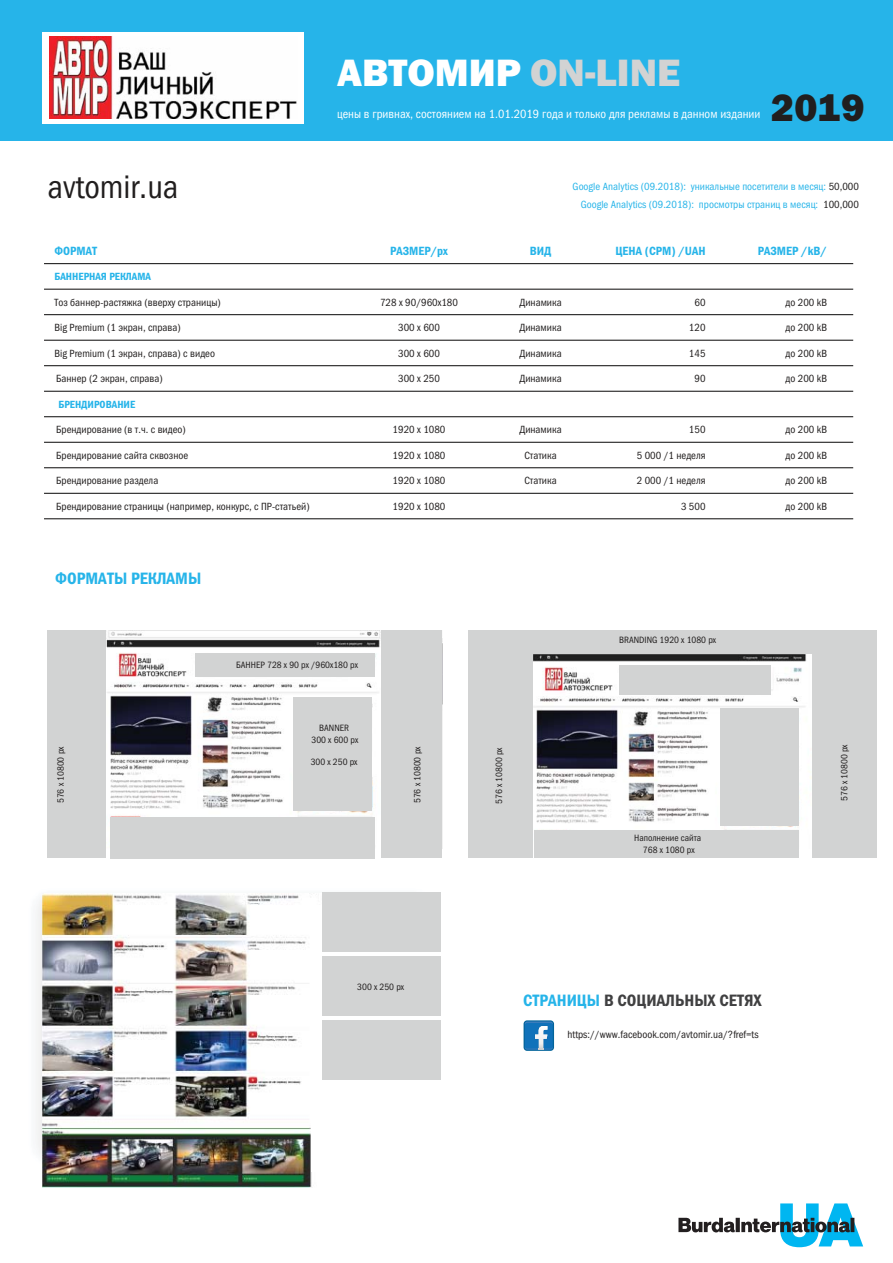
<style>
.page{position:relative;width:893px;height:1263px;background:#fff}
.page>*{position:absolute;margin:0;border:0;box-sizing:border-box;transform-origin:0 0}
.t1{font:38.4px "Franklin Gothic Heavy ITC";color:#fff}
.t2{font:38.4px "Franklin Gothic Heavy ITC";color:#211e1e}
.t3{font:32.7px "Franklin Gothic Book Cond ITC";color:#211e1e}
.t4{font:16.65px "Franklin Gothic Demi Cond ITC";color:#404041}
.t5{font:16.65px "Franklin Gothic Demi Cond ITC";color:#26b4e9}
.t6{font:12px "Franklin Gothic Book Cond ITC";color:#fff}
.t7{font:12px "Franklin Gothic Demi Cond ITC";color:#26b4e9}
.t8{font:10.5px "Franklin Gothic Book Cond ITC";color:#211e1e}
.t9{font:10.5px/18px "Franklin Gothic Book Cond ITC";color:#26b4e9;text-align:right}
.t10{font:10.5px "Franklin Gothic Demi Cond ITC";color:#26b4e9}
.t11{font:9.3px/12px "Franklin Gothic Book Cond ITC";color:#211e1e;text-align:center}
.s1{color:#d2d3d3}
.s2{color:#211e1e}
.s3{color:#26b4e9}
</style>
<div class="page">
<div style="left:0;top:0;width:893px;height:141px;background:#26b4e9"></div>
<div style="left:43px;top:32px;width:261px;height:91px;background:#fff"></div>
<img style="left:49px;top:37px;width:248px;height:82px">
<img style="left:106px;top:631px;width:275px;height:217px">
<img style="left:532px;top:654px;width:280px;height:194px">
<img style="left:36px;top:894px;width:7px;height:282px">
<img style="left:43px;top:893px;width:269px;height:295px">
<div style="left:311px;top:921px;width:137px;height:250px;background:#fff"></div>
<div style="left:322px;top:892px;width:119px;height:60px;background:#d2d3d3"></div>
<div style="left:322px;top:956px;width:119px;height:60px;background:#d2d3d3"></div>
<div style="left:322px;top:1020px;width:119px;height:60px;background:#d2d3d3"></div>
<div style="left:534px;top:830px;width:264px;height:28px;background:#d2d3d3"></div>
<div style="left:111px;top:817px;width:264px;height:41px;background:#d2d3d3"></div>
<div style="left:196px;top:654px;width:179px;height:23px;background:#d2d3d3"></div>
<div style="left:619px;top:665px;width:152px;height:29px;background:#d2d3d3"></div>
<div style="left:720px;top:709px;width:78px;height:117px;background:#d2d3d3"></div>
<div style="left:526px;top:630px;width:286px;height:24px;background:#d2d3d3"></div>
<div style="left:47px;top:630px;width:59px;height:228px;background:#d2d3d3"></div>
<div style="left:468px;top:630px;width:64px;height:228px;background:#d2d3d3"></div>
<div style="left:381px;top:630px;width:61px;height:228px;background:#d2d3d3"></div>
<div style="left:812px;top:630px;width:65px;height:228px;background:#d2d3d3"></div>
<div style="left:293px;top:698px;width:79px;height:113px;background:#d2d3d3"></div>
<svg style="left:44px;top:264px;width:809px;height:256px"></svg>
<hr style="left:44px;top:263px;width:809px;height:1px;background:#090808">
<hr style="left:44px;top:289px;width:809px;height:1px;background:#090808">
<hr style="left:44px;top:314px;width:809px;height:1px;background:#090808">
<hr style="left:44px;top:340px;width:809px;height:1px;background:#090808">
<hr style="left:44px;top:365px;width:809px;height:1px;background:#090808">
<hr style="left:44px;top:391px;width:809px;height:1px;background:#090808">
<hr style="left:44px;top:416px;width:809px;height:1px;background:#090808">
<hr style="left:44px;top:442px;width:809px;height:1px;background:#090808">
<hr style="left:44px;top:467px;width:809px;height:1px;background:#090808">
<hr style="left:44px;top:493px;width:809px;height:1px;background:#090808">
<hr style="left:44px;top:518px;width:809px;height:1px;background:#090808">
<svg style="left:524px;top:1020px;width:30px;height:31px"></svg>
<svg style="left:525px;top:1022px;width:28px;height:28px"></svg>
<svg style="left:678px;top:1203px;width:185px;height:44px"></svg>
<h2 class="t3" style="left:47px;top:174px;width:133px">avtomir.ua</h2>
<h1 class="t1" style="left:337px;top:59px;width:345px">АВТОМИР <span class="s1">ON-LINE</span></h1>
<p class="t6" style="left:337px;top:109px;width:425px">цены в гривнах, состоянием на 1.01.2019 года и только для рекламы в данном издании</p>
<h1 class="t2" style="left:770px;top:93px;width:96px">2019</h1>
<p class="t9" style="left:573px;top:179px;width:288px">Google Analytics (09.2018): уникальные посетители в месяц: <span class="s2">50,000<br></span>Google Analytics (09.2018): просмотры страниц в месяц: <span class="s2">100,000</span></p>
<p class="t7" style="left:55px;top:246px;width:44px">ФОРМАТ</p>
<p class="t7" style="left:390px;top:246px;width:59px">РАЗМЕР/px</p>
<p class="t7" style="left:530px;top:246px;width:23px">ВИД</p>
<p class="t7" style="left:615px;top:246px;width:92px">ЦЕНА (CPM) /UAH</p>
<p class="t7" style="left:758px;top:246px;width:71px">РАЗМЕР /kB/</p>
<p class="t10" style="left:55px;top:273px;width:98px">БАННЕРНАЯ РЕКЛАМА</p>
<p class="t8" style="left:55px;top:298px;width:168px">Тоз баннер-растяжка (вверху страницы)</p>
<p class="t8" style="left:380px;top:298px;width:79px">728 x 90/960x180</p>
<p class="t8" style="left:519px;top:298px;width:44px">Динамика</p>
<p class="t8" style="left:694px;top:298px;width:13px">60</p>
<p class="t8" style="left:786px;top:298px;width:43px">до 200 kB</p>
<p class="t8" style="left:55px;top:324px;width:128px">Big Premium (1 экран, справа)</p>
<p class="t8" style="left:398px;top:324px;width:43px">300 x 600</p>
<p class="t8" style="left:519px;top:324px;width:44px">Динамика</p>
<p class="t8" style="left:689px;top:324px;width:18px">120</p>
<p class="t8" style="left:786px;top:324px;width:43px">до 200 kB</p>
<p class="t8" style="left:55px;top:349px;width:162px">Big Premium (1 экран, справа) с видео</p>
<p class="t8" style="left:398px;top:349px;width:43px">300 x 600</p>
<p class="t8" style="left:519px;top:349px;width:44px">Динамика</p>
<p class="t8" style="left:689px;top:349px;width:18px">145</p>
<p class="t8" style="left:786px;top:349px;width:43px">до 200 kB</p>
<p class="t8" style="left:56px;top:375px;width:108px">Баннер (2 экран, справа)</p>
<p class="t8" style="left:398px;top:375px;width:43px">300 x 250</p>
<p class="t8" style="left:519px;top:375px;width:44px">Динамика</p>
<p class="t8" style="left:694px;top:375px;width:13px">90</p>
<p class="t8" style="left:786px;top:375px;width:43px">до 200 kB</p>
<p class="t10" style="left:58px;top:400px;width:78px">БРЕНДИРОВАНИЕ</p>
<p class="t8" style="left:56px;top:426px;width:131px">Брендирование (в т.ч. с видео)</p>
<p class="t8" style="left:393px;top:426px;width:54px">1920 x 1080</p>
<p class="t8" style="left:519px;top:426px;width:44px">Динамика</p>
<p class="t8" style="left:689px;top:426px;width:18px">150</p>
<p class="t8" style="left:786px;top:426px;width:43px">до 200 kB</p>
<p class="t8" style="left:56px;top:451px;width:134px">Брендирование сайта сквозное</p>
<p class="t8" style="left:393px;top:451px;width:54px">1920 x 1080</p>
<p class="t8" style="left:524px;top:451px;width:34px">Статика</p>
<p class="t8" style="left:637px;top:451px;width:70px">5 000 /1 неделя</p>
<p class="t8" style="left:786px;top:451px;width:43px">до 200 kB</p>
<p class="t8" style="left:56px;top:477px;width:104px">Брендирование раздела</p>
<p class="t8" style="left:393px;top:477px;width:54px">1920 x 1080</p>
<p class="t8" style="left:524px;top:477px;width:34px">Статика</p>
<p class="t8" style="left:637px;top:477px;width:70px">2 000 /1 неделя</p>
<p class="t8" style="left:786px;top:477px;width:43px">до 200 kB</p>
<p class="t8" style="left:56px;top:502px;width:255px">Брендирование страницы (например, конкурс, с ПР-статьей)</p>
<p class="t8" style="left:393px;top:502px;width:54px">1920 x 1080</p>
<p class="t8" style="left:681px;top:502px;width:26px">3 500</p>
<p class="t8" style="left:786px;top:502px;width:43px">до 200 kB</p>
<h3 class="t5" style="left:55px;top:572px;width:148px">ФОРМАТЫ РЕКЛАМЫ</h3>
<p class="t11" style="left:236px;top:659px;width:123px">БАННЕР 728 x 90 px /960x180 px</p>
<p class="t11" style="left:619px;top:635px;width:99px">BRANDING 1920 x 1080 px</p>
<p class="t11" style="left:311px;top:722px;width:48px">BANNER<br>300 x 600 px</p>
<p class="t11" style="left:311px;top:757px;width:48px">300 x 250 px</p>
<p class="t11" style="left:56px;top:803px;width:58px;rotate:-90deg">576 x 10800 px</p>
<p class="t11" style="left:412px;top:803px;width:58px;rotate:-90deg">576 x 10800 px</p>
<p class="t11" style="left:494px;top:804px;width:58px;rotate:-90deg">576 x 10800 px</p>
<p class="t11" style="left:839px;top:801px;width:58px;rotate:-90deg">576 x 10800 px</p>
<p class="t11" style="left:357px;top:982px;width:48px">300 x 250 px</p>
<p class="t11" style="left:634px;top:832px;width:69px">Наполнение сайта<br>768 x 1080 px</p>
<h3 class="t4" style="left:523px;top:994px;width:240px"><span class="s3">СТРАНИЦЫ</span> В СОЦИАЛЬНЫХ СЕТЯХ</h3>
<p class="t8" style="left:568px;top:1030px;width:193px">https://www.facebook.com/avtomir.ua/?fref=ts</p>
</div>
